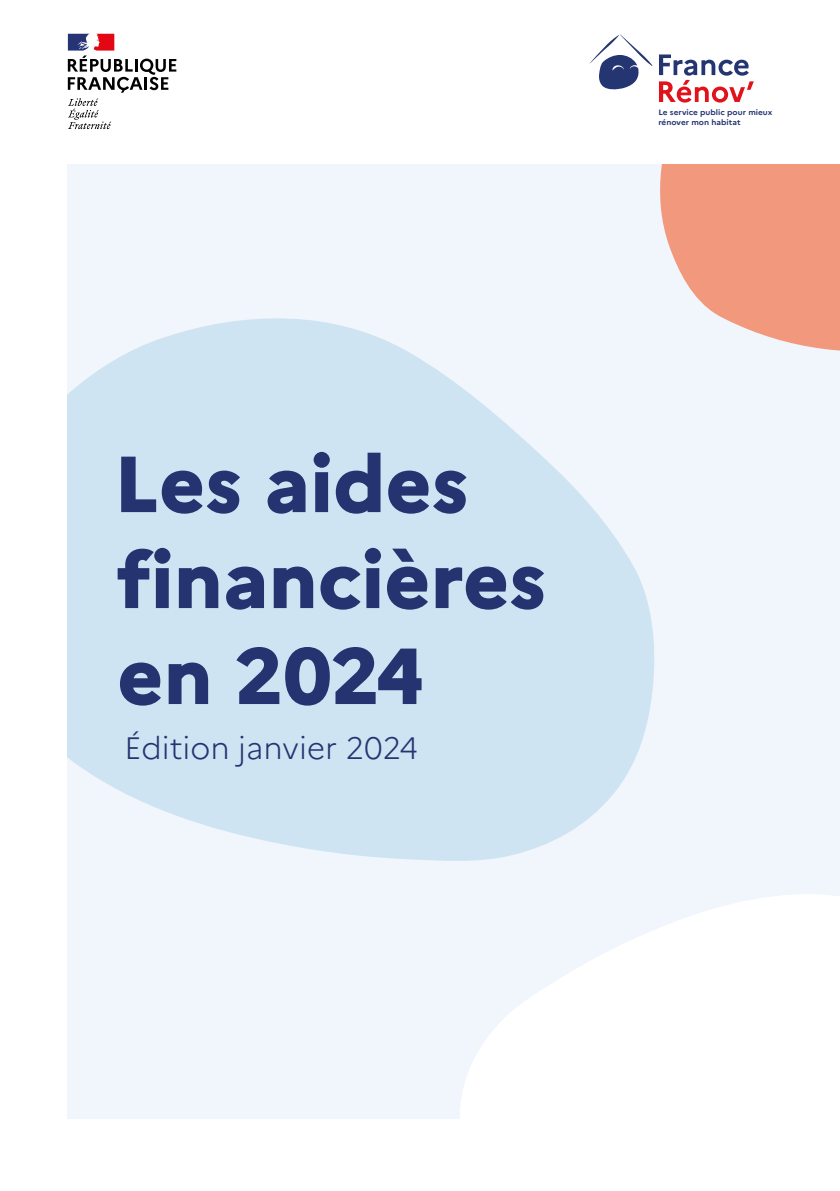
<style>
.page{position:relative;width:840px;height:1191px;background:#fff}
.page>*{position:absolute;margin:0;border:0;box-sizing:border-box;transform-origin:0 0}
.t1{font:800 79.2px/96px "Marianne";letter-spacing:-.005em;color:#253471}
.t2{font:300 31px "Marianne";color:#253471}
.t3{font:700 7.8px/9.2px "Marianne";color:#243571;scale:1.06 1}
</style>
<div class="page">
<div style="left:68px;top:164px;width:771px;height:955px;background:#f0f6fb"></div>
<svg style="left:68px;top:34px;width:108px;height:95px"></svg>
<svg style="left:660px;top:164px;width:179px;height:187px"></svg>
<svg style="left:68px;top:318px;width:587px;height:543px;fill:#cfe4f2"></svg>
<svg style="left:460px;top:894px;width:379px;height:225px;fill:#fff"></svg>
<svg style="left:659px;top:54px;width:94px;height:49px"></svg>
<svg style="left:589px;top:34px;width:63px;height:56px"></svg>
<p class="t3" style="left:658px;top:109px;width:109px">Le service public pour mieux rénover mon habitat</p>
<h1 class="t1" style="left:113px;top:444px;width:434px">Les aides financières en 2024</h1>
<h2 class="t2" style="left:124px;top:731px;width:295px">Édition janvier 2024</h2>
</div>
